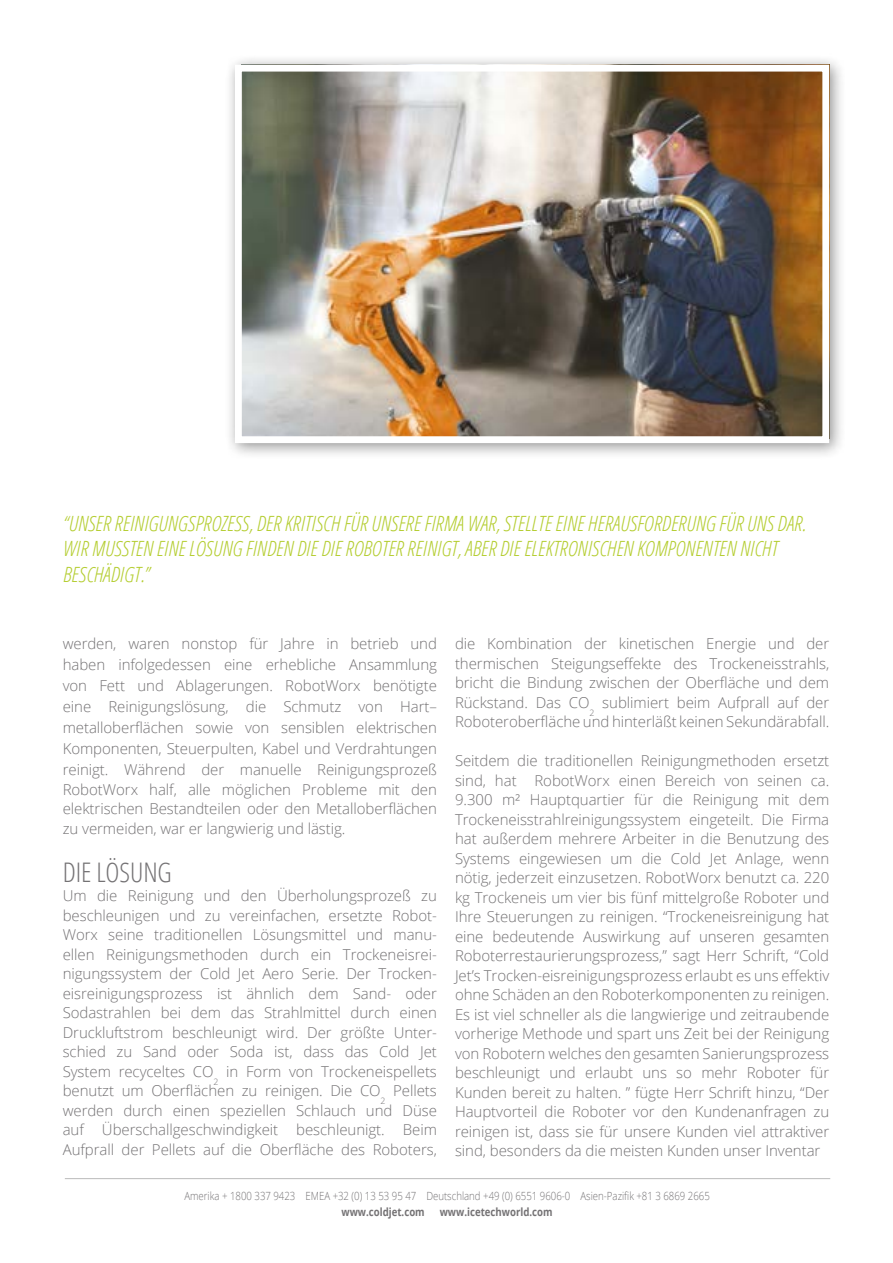
<style>
.page{position:relative;width:893px;height:1263px;background:#fff}
.page>*{position:absolute;margin:0;border:0;box-sizing:border-box;transform-origin:0 0}
.t1{font:300 condensed 27px "Open Sans";letter-spacing:-.005em;color:#747274}
.t2{font:italic 300 condensed 21px/25.2px "Open Sans";color:#b4cd30}
.t3{font:300 15px/19.5px "Open Sans";letter-spacing:-.005em;color:#747274;text-align:justify}
.t4{font:300 11.25px "Open Sans";color:#747274;scale:.86 1}
.t5{font:700 11.25px "Open Sans";color:#747274;scale:.86 1}
.t6{font:300 8.7px "Open Sans";color:#747274}
</style>
<div class="page">
<hr style="left:65px;top:1178px;width:765px;height:1px;background:#bababa">
<div style="left:223px;top:53px;width:623px;height:407px;background:#000;opacity:.43"></div>
<img style="left:243px;top:73px;width:578px;height:362px">
<div style="left:235px;top:65px;width:594px;height:378px;border:7px solid #fff"></div>
<h2 class="t2" style="left:63px;top:510px;width:744px">“UNSER REINIGUNGSPROZESS, DER KRITISCH FÜR UNSERE FIRMA WAR, STELLTE EINE HERAUSFORDERUNG FÜR UNS DAR.<br>WIR MUSSTEN EINE LÖSUNG FINDEN DIE DIE ROBOTER REINIGT, ABER DIE ELEKTRONISCHEN KOMPONENTEN NICHT<br>BESCHÄDIGT.”</h2>
<p class="t3" style="left:63px;top:633px;width:376px;line-height:21px">werden, waren nonstop für Jahre in betrieb und haben infolgedessen eine erhebliche Ansammlung von Fett und Ablagerungen. RobotWorx benötigte eine Reinigungslösung, die Schmutz von Hart– metalloberflächen sowie von sensiblen elektrischen Komponenten, Steuerpulten, Kabel und Verdrahtungen reinigt. Während der manuelle Reinigungsprozeß</p>
<p class="t3" style="left:63px;top:779px;width:376px">RobotWorx half, alle möglichen Probleme mit den elektrischen Bestandteilen oder den Metalloberflächen zu vermeiden, war er langwierig und lästig.</p>
<h1 class="t1" style="left:63px;top:853px;width:111px">DIE LÖSUNG</h1>
<p class="t3" style="left:63px;top:885px;width:376px">Um die Reinigung und den Überholungsprozeß zu beschleunigen und zu vereinfachen, ersetzte Robot-Worx seine traditionellen Lösungsmittel und manu&shy;ellen Reinigungsmethoden durch ein Trockeneisrei&shy;nigungssystem der Cold Jet Aero Serie. Der Trocken&shy;eisreinigungsprozess ist ähnlich dem Sand- oder Sodastrahlen bei dem das Strahlmittel durch einen Druckluftstrom beschleunigt wird. Der größte Unter&shy;schied zu Sand oder Soda ist, dass das Cold Jet System recyceltes CO</p>
<p class="t6" style="left:214px;top:1075px;width:6px">2</p>
<p class="t3" style="left:63px;top:1061px;width:376px;text-indent:164px">in Form von Trockeneispellets benutzt um Oberflächen zu reinigen. Die CO</p>
<p class="t6" style="left:381px;top:1095px;width:6px">2</p>
<p class="t3" style="left:63px;top:1080px;width:376px;text-indent:330px">Pellets werden durch einen speziellen Schlauch und Düse auf Überschallgeschwindigkeit beschleunigt. Beim Aufprall der Pellets auf die Oberfläche des Roboters,</p>
<p class="t3" style="left:455px;top:633px;width:376px">die Kombination der kinetischen Energie und der thermischen Steigungseffekte des Trockeneisstrahls, bricht die Bindung zwischen der Oberfläche und dem Rückstand. Das CO</p>
<p class="t6" style="left:589px;top:706px;width:6px">2</p>
<p class="t3" style="left:455px;top:692px;width:376px;text-align:right">sublimiert beim Aufprall auf der<br>Roboteroberfläche und hinterläßt keinen Sekundärabfall.</p>
<p class="t3" style="left:455px;top:750px;width:376px">Seitdem die traditionellen Reinigungmethoden ersetzt sind, hat RobotWorx einen Bereich von seinen ca.<br>9.300 m² Hauptquartier für die Reinigung mit dem Trockeneisstrahlreinigungssystem eingeteilt. Die Firma hat außerdem mehrere Arbeiter in die Benutzung des Systems eingewiesen um die Cold Jet Anlage, wenn nötig, jederzeit einzusetzen. RobotWorx benutzt ca. 220 kg Trockeneis um vier bis fünf mittelgroße Roboter und Ihre Steuerungen zu reinigen. “Trockeneisreinigung hat eine bedeutende Auswirkung auf unseren gesamten Roboterrestaurierungsprozess,” sagt Herr Schrift, “Cold Jet’s Trocken-eisreinigungsprozess erlaubt es uns effektiv ohne Schäden an den Roboterkomponenten zu reinigen.<br>Es ist viel schneller als die langwierige und zeitraubende vorherige Methode und spart uns Zeit bei der Reinigung von Robotern welches den gesamten Sanierungsprozess beschleunigt und erlaubt uns so mehr Roboter für Kunden bereit zu halten. ” fügte Herr Schrift hinzu, “Der Hauptvorteil die Roboter vor den Kundenanfragen zu reinigen ist, dass sie für unsere Kunden viel attraktiver sind, besonders da die meisten Kunden unser Inventar</p>
<p class="t4" style="left:184px;top:1188px;width:613px">Amerika + 1800 337 9423 EMEA +32 (0) 13 53 95 47 Deutschland +49 (0) 6551 9606-0 Asien-Pazifik +81 3 6869 2665</p>
<p class="t5" style="left:341px;top:1204px;width:98px">www.coldjet.com</p>
<p class="t5" style="left:440px;top:1204px;width:133px">www.icetechworld.com</p>
</div>
